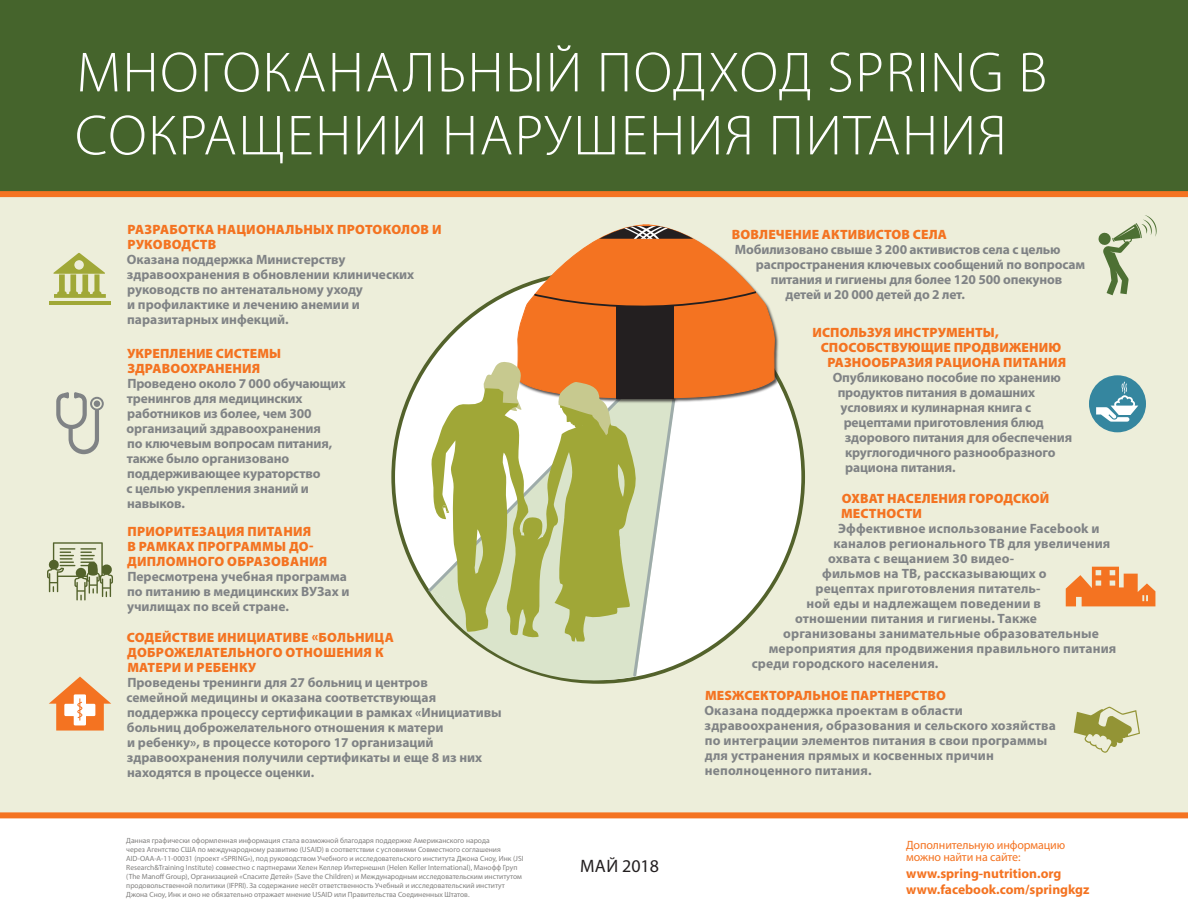
<style>
.page{position:relative;width:1188px;height:918px;background:#fff}
.page>*{position:absolute;margin:0;border:0;box-sizing:border-box;transform-origin:0 0}
.Normal_default{font:300 57px/63px "Myriad Pro";letter-spacing:.03em;color:#fff}
.Normal_default-2{font:18px "Myriad Pro";color:#231f20}
.text{font:700 13.5px/15px "Myriad Pro";color:#808385}
.box_title{font:900 13.5px/15px "Myriad Pro";letter-spacing:.02em;color:#f47321}
.text-2{font:900 13.5px/15px "Myriad Pro";letter-spacing:.01em;color:#f47321}
.t1{font:700 13.5px "Myriad Pro";color:#f47321}
.t2{font:12px/12px "Myriad Pro";letter-spacing:-.01em;color:#f47321}
.t3{font:7.5px/9px "Myriad Pro";color:#807f7d}
</style>
<div class="page">
<div style="left:0;top:0;width:1188px;height:815px;background:#edeeda"></div>
<div style="left:0;top:812px;width:1188px;height:6px;background:#f47321"></div>
<svg style="left:53px;top:253px;width:53px;height:45px"></svg>
<hr style="left:50px;top:301px;width:61px;height:4px;background:#a0a837">
<svg style="left:56px;top:392px;width:48px;height:62px"></svg>
<svg style="left:49px;top:677px;width:62px;height:54px"></svg>
<svg style="left:47px;top:542px;width:66px;height:59px"></svg>
<svg style="left:1089px;top:375px;width:57px;height:57px"></svg>
<svg style="left:1074px;top:707px;width:66px;height:46px"></svg>
<div style="left:393px;top:272px;width:410px;height:410px;background:#fff;border-radius:50%"></div>
<div style="left:517px;top:225px;width:262px;height:178px;background:#231f20;opacity:.75"></div>
<svg style="left:517px;top:225px;width:258px;height:174px"></svg>
<div style="left:616px;top:306px;width:58px;height:93px;background:#231f20"></div>
<svg style="left:533px;top:290px;width:225px;height:33px;background:#ce6421"></svg>
<svg style="left:599px;top:226px;width:94px;height:13px"></svg>
<svg style="left:426px;top:361px;width:251px;height:323px"></svg>
<svg style="left:1098px;top:215px;width:59px;height:80px"></svg>
<svg style="left:1066px;top:567px;width:89px;height:39px"></svg>
<div style="left:0;top:0;width:1188px;height:192px;background:#45642c"></div>
<div style="left:0;top:191px;width:1188px;height:6px;background:#f47321"></div>
<p class="Normal_default" style="left:75px;top:40px;width:974px">МНОГОКАНАЛЬНЫЙ ПОДХОД SPRING В<br>СОКРАЩЕНИИ НАРУШЕНИЯ ПИТАНИЯ</p>
<p class="box_title" style="left:127px;top:221px;width:316px">РАЗРАБОТКА НАЦИОНАЛЬНЫХ ПРОТОКОЛОВ И<br>РУКОВОДСТВ</p>
<p class="text" style="left:127px;top:251px;width:289px">Оказана поддержка Министерству здравоохранения в обновлении клинических руководств по антенатальному уходу<br>и профилактике и лечению анемии и паразитарных инфекций.</p>
<p class="box_title" style="left:127px;top:345px;width:156px">УКРЕПЛЕНИЕ СИСТЕМЫ<br>ЗДРАВООХРАНЕНИЯ</p>
<p class="text" style="left:126px;top:375px;width:221px">Проведено около 7 000 обучающих тренингов для медицинских работников из более, чем 300 организаций здравоохранения<br>по ключевым вопросам питания, также было организовано поддерживающее кураторство<br>с целью укрепления знаний и навыков.</p>
<p class="box_title" style="left:127px;top:524px;width:202px">ПРИОРИТЕЗАЦИЯ ПИТАНИЯ<br>В РАМКАХ ПРОГРАММЫ ДО-<br>ДИПЛОМНОГО ОБРАЗОВАНИЯ</p>
<p class="text" style="left:127px;top:569px;width:224px">Пересмотрена учебная программа по питанию в медицинских ВУЗах и училищах по всей стране.</p>
<p class="box_title" style="left:127px;top:629px;width:269px">СОДЕЙСТВИЕ ИНИЦИАТИВЕ «БОЛЬНИЦА<br>ДОБРОЖЕЛАТЕЛЬНОГО ОТНОШЕНИЯ К<br>МАТЕРИ И РЕБЕНКУ</p>
<p class="text" style="left:126px;top:674px;width:377px">Проведены тренинги для 27 больниц и центров<br>семейной медицины и оказана соответствующая поддержка процессу сертификации в рамках «Инициативы больниц доброжелательного отношения к матери<br>и ребенку», в процессе которого 17 организаций здравоохранения получили сертификаты и еще 8 из них находятся в процессе оценки.</p>
<p class="box_title" style="left:732px;top:226px;width:216px">ВОВЛЕЧЕНИЕ АКТИВИСТОВ СЕЛА</p>
<p class="text" style="left:735px;top:241px;width:327px">Мобилизовано свыше 3 200 активистов села с целью</p>
<p class="text" style="left:756px;top:256px;width:331px">распространения ключевых сообщений по вопросам</p>
<p class="text" style="left:771px;top:271px;width:293px">питания и гигиены для более 120 500 опекунов</p>
<p class="text" style="left:786px;top:286px;width:181px">детей и 20 000 детей до 2 лет.</p>
<p class="text-2" style="left:812px;top:325px;width:188px">ИСПОЛЬЗУЯ ИНСТРУМЕНТЫ,</p>
<p class="text-2" style="left:821px;top:340px;width:242px">СПОСОБСТВУЮЩИЕ ПРОДВИЖЕНИЮ</p>
<p class="text-2" style="left:827px;top:355px;width:240px">РАЗНООБРАЗИЯ РАЦИОНА ПИТАНИЯ</p>
<p class="text" style="left:833px;top:370px;width:230px">Опубликовано пособие по хранению</p>
<p class="text" style="left:838px;top:385px;width:199px">продуктов питания в домашних</p>
<p class="text" style="left:841px;top:400px;width:192px">условиях и кулинарная книга с</p>
<p class="text" style="left:844px;top:415px;width:202px">рецептами приготовления блюд</p>
<p class="text" style="left:845px;top:430px;width:229px">здорового питания для обеспечения</p>
<p class="text" style="left:845px;top:445px;width:212px">круглогодичного разнообразного</p>
<p class="text" style="left:845px;top:460px;width:112px">рациона питания.</p>
<p class="text-2" style="left:841px;top:490px;width:210px">ОХВАТ НАСЕЛЕНИЯ ГОРОДСКОЙ<br>МЕСТНОСТИ</p>
<p class="text" style="left:838px;top:520px;width:263px">Эффективное использование Facebook и</p>
<p class="text" style="left:833px;top:535px;width:278px">каналов регионального ТВ для увеличения</p>
<p class="text" style="left:828px;top:550px;width:187px">охвата с вещанием 30 видео-</p>
<p class="text" style="left:822px;top:565px;width:226px">фильмов на ТВ, рассказывающих о</p>
<p class="text" style="left:815px;top:580px;width:227px">рецептах приготовления питатель-</p>
<p class="text" style="left:806px;top:595px;width:236px">ной еды и надлежащем поведении в</p>
<p class="text" style="left:795px;top:610px;width:243px">отношении питания и гигиены. Tакже</p>
<p class="text" style="left:783px;top:625px;width:317px">организованы занимательные образовательные</p>
<p class="text" style="left:769px;top:640px;width:349px">мероприятия для продвижения правильного питания</p>
<p class="text" style="left:752px;top:655px;width:188px">среди городского населения.</p>
<p class="text-2" style="left:705px;top:688px;width:242px">МЕSЖСЕКТОРАЛЬНОЕ ПАРТНЕРСТВО</p>
<p class="text" style="left:704px;top:703px;width:353px">Оказана поддержка проектам в области здравоохранения, образования и сельского хозяйства по интеграции элементов питания в свои программы для устранения прямых и косвенных причин неполноценного питания.</p>
<p class="t3" style="left:126px;top:836px;width:399px">Данная графически оформленная информация стала возможной благодаря поддержке Американского народа<br>через Агентство США по международному развитию (USAID) в соответствии с условиями Совместного соглашения AID-OAA-A-11-00031 (проект «SPRING»), под руководством Учебного и исследовательского института Джона Сноу, Инк (JSI Research&amp;Training Institute) совместно с партнерами Хелен Келлер Интернешнл (Helen Keller International), Манофф Груп (The Manoff Group), Организацией «Спасите Детей» (Save the Children) и Международным исследовательским институтом продовольственной политики (IFPRI). За содержание несёт ответственность Учебный и исследовательский институт Джона Сноу, Инк и оно не обязательно отражает мнение USAID или Правительства Соединенных Штатов.</p>
<p class="t2" style="left:906px;top:839px;width:161px">Дополнительную информацию можно найти на сайте:</p>
<p class="Normal_default-2" style="left:580px;top:855px;width:80px">МАЙ 2018</p>
<p class="t1" style="left:906px;top:864px;width:157px">www.spring-nutrition.org</p>
<p class="t1" style="left:906px;top:881px;width:185px">www.facebook.com/springkgz</p>
</div>
